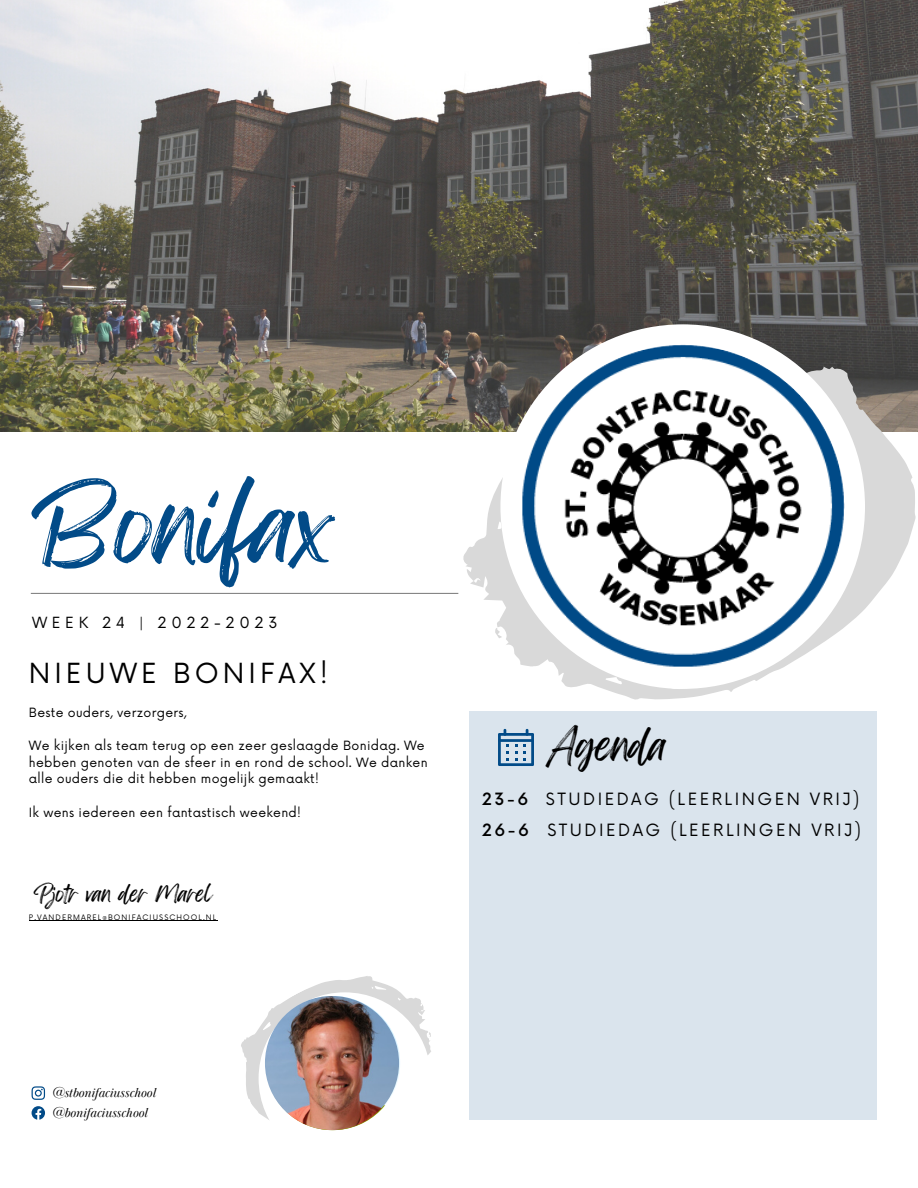
<style>
.page{position:relative;width:918px;height:1188px;background:#fff}
.page>*{position:absolute;margin:0;border:0;box-sizing:border-box;transform-origin:0 0}
.t1{font:90px "Feeling Passionate";color:#024b88}
.t2{font:36.75px "Feeling Passionate";color:#000}
.t3{font:27px "Now";letter-spacing:.15em;color:#000}
.t4{font:19.5px "Feeling Passionate";color:#000}
.t5{font:16.5px "Now";letter-spacing:.15em;color:#000}
.t6{font:500 16.5px "Now";color:#000}
.t7{font:15px "Now";letter-spacing:.31em;color:#000}
.t8{font:italic 13.5px "Baskerville Display PT";color:#000}
.t9{font:12.45px/16.6px "Now";letter-spacing:.025em;color:#000}
.t10{font:7.35px "Now";letter-spacing:.15em;color:#000}
</style>
<div class="page">
<svg style="left:32px;top:1086px;width:13px;height:14px"></svg>
<svg style="left:32px;top:1106px;width:13px;height:14px"></svg>
<svg style="left:241px;top:976px;width:190px;height:144px"></svg>
<div style="left:259px;top:992px;width:172px;height:173px;background:#fff;border-radius:50%"></div>
<hr style="left:31px;top:593px;width:427px;height:1px;background:#868686">
<img style="left:0;top:0;width:918px;height:432px">
<svg style="left:431px;top:319px;width:487px;height:381px"></svg>
<div style="left:500px;top:324px;width:365px;height:365px;background:#fff;border-radius:50%"></div>
<img style="left:521px;top:345px;width:324px;height:323px;border-radius:50%">
<div style="left:469px;top:711px;width:408px;height:408px;background:#dae4ed"></div>
<svg style="left:498px;top:729px;width:36px;height:37px"></svg>
<hr style="left:29px;top:921px;width:188px;height:1px;background:#000">
<img style="left:265px;top:996px;width:134px;height:134px;border-radius:50%">
<p class="t1" style="left:32px;top:453px;width:306px">Bonifax</p>
<p class="t7" style="left:32px;top:614px;width:247px">WEEK 24 | 2022-2023</p>
<p class="t3" style="left:29px;top:658px;width:301px">NIEUWE BONIFAX!</p>
<p class="t9" style="left:29px;top:705px;width:159px">Beste ouders, verzorgers,</p>
<p class="t9" style="left:29px;top:738px;width:400px">We kijken als team terug op een zeer geslaagde Bonidag. We hebben genoten van de sfeer in en rond de school. We danken alle ouders die dit hebben mogelijk gemaakt!</p>
<p class="t9" style="left:29px;top:804px;width:274px">Ik wens iedereen een fantastisch weekend!</p>
<p class="t4" style="left:34px;top:878px;width:180px">Pjotr van der Marel</p>
<p class="t10" style="left:29px;top:913px;width:189px">P.VANDERMAREL@BONIFACIUSSCHOOL.NL</p>
<p class="t2" style="left:547px;top:715px;width:122px">Agenda</p>
<p class="t6" style="left:482px;top:790px;width:48px">23-6</p>
<p class="t5" style="left:546px;top:789px;width:315px">STUDIEDAG (LEERLINGEN VRIJ)</p>
<p class="t6" style="left:482px;top:821px;width:48px">26-6</p>
<p class="t5" style="left:547px;top:821px;width:315px">STUDIEDAG (LEERLINGEN VRIJ)</p>
<p class="t8" style="left:51px;top:1084px;width:106px">@stbonifaciusschool</p>
<p class="t8" style="left:51px;top:1104px;width:97px">@bonifaciusschool</p>
</div>
